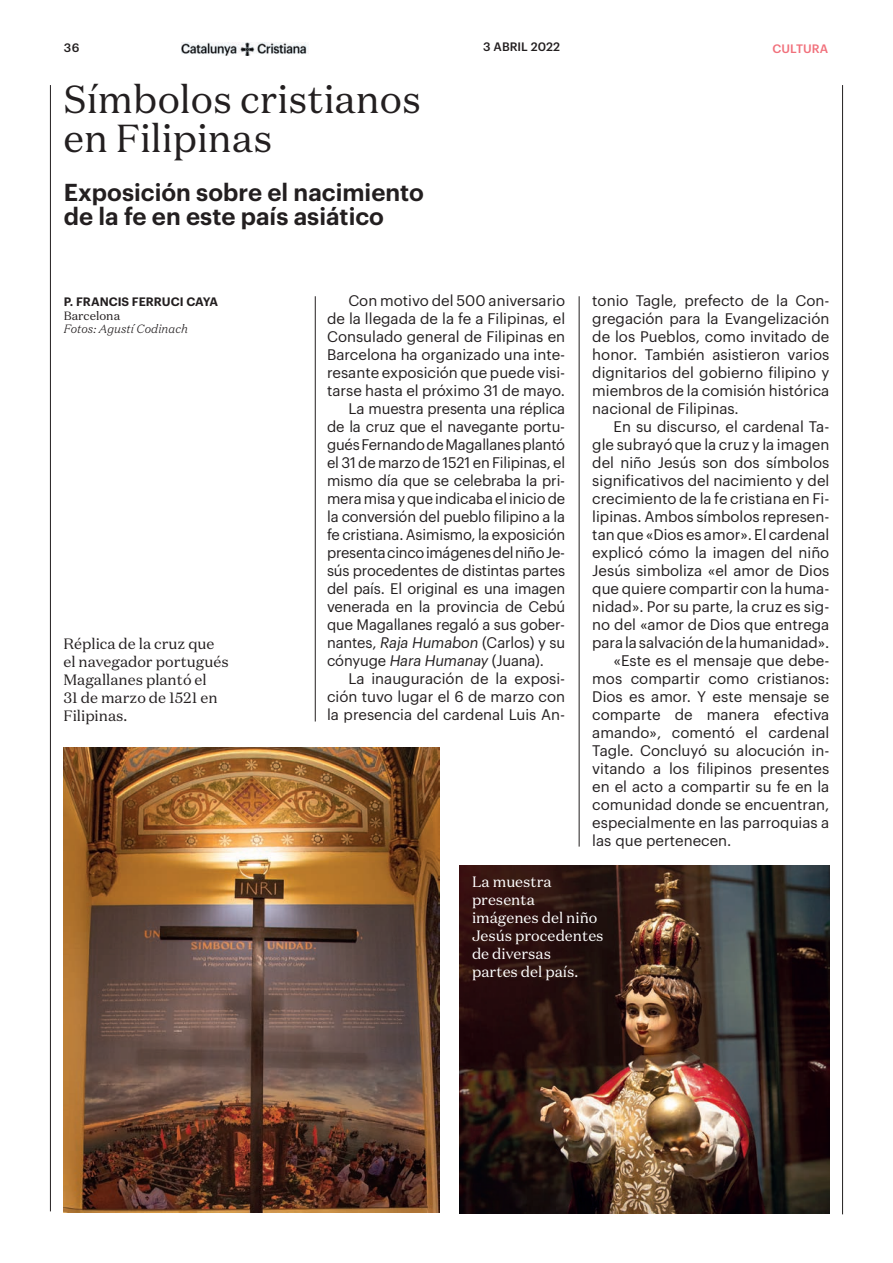
<style>
.page{position:relative;width:893px;height:1263px;background:#fff}
.page>*{position:absolute;margin:0;border:0;box-sizing:border-box;transform-origin:0 0}
.t1{font:39px/39px "Domaine Text";color:#231f20}
.t2{font:600 24px/24px "Graphik";color:#231f20}
.t3{font:15px/18px "Graphik";color:#231f20;text-align:justify}
.t4{font:15px/18px "Domaine Text";color:#231f20}
.t5{font:15px/18px "Domaine Text";color:#fff}
.t6{font:15px "Graphik";letter-spacing:-.02em;color:#231f20}
.t7{font:600 12px "Graphik";color:#231f20}
.t8{font:italic 300 12px "Domaine Text";color:#231f20}
.t9{font:500 12px "Graphik";color:#231f20}
.t10{font:12px "Domaine Text";color:#231f20}
.t11{font:500 12px "Graphik";letter-spacing:.005em;color:#f1707b}
.s1{font-style:italic}
</style>
<div class="page">
<img style="left:182px;top:42px;width:127px;height:13px">
<hr style="left:50px;top:85px;width:1px;height:1126px;background:#231f20">
<hr style="left:315px;top:296px;width:1px;height:425px;background:#231f20">
<hr style="left:579px;top:296px;width:1px;height:550px;background:#231f20">
<hr style="left:842px;top:85px;width:1px;height:1129px;background:#231f20">
<img style="left:64px;top:747px;width:375px;height:466px">
<img style="left:460px;top:865px;width:369px;height:348px">
<p class="t9" style="left:64px;top:39px;width:17px">36</p>
<p class="t9" style="left:483px;top:38px;width:78px">3 ABRIL 2022</p>
<p class="t11" style="left:773px;top:39px;width:57px">CULTURA</p>
<h1 class="t1" style="left:63px;top:80px;width:359px">Símbolos cristianos en Filipinas</h1>
<h2 class="t2" style="left:64px;top:178px;width:362px">Exposición sobre el nacimiento de la fe en este país asiático</h2>
<p class="t7" style="left:64px;top:293px;width:156px">P. FRANCIS FERRUCI CAYA</p>
<p class="t10" style="left:64px;top:308px;width:58px">Barcelona</p>
<p class="t8" style="left:64px;top:322px;width:126px">Fotos: Agustí Codinach</p>
<p class="t4" style="left:63px;top:634px;width:167px">Réplica de la cruz que el navegador portugués<br>Magallanes plantó el<br>31 de marzo de 1521 en<br>Filipinas.</p>
<p class="t3" style="left:348px;top:291px;width:218px">Con motivo del 500 aniversario</p>
<p class="t3" style="left:327px;top:309px;width:240px">de la llegada de la fe a Filipinas, el</p>
<p class="t3" style="left:327px;top:327px;width:240px">Consulado general de Filipinas en</p>
<p class="t3" style="left:327px;top:345px;width:240px">Barcelona ha organizado una inte-</p>
<p class="t3" style="left:327px;top:363px;width:240px">resante exposición que puede visi-</p>
<p class="t3" style="left:327px;top:381px;width:240px">tarse hasta el próximo 31 de mayo.</p>
<p class="t3" style="left:348px;top:399px;width:218px">La muestra presenta una réplica</p>
<p class="t3" style="left:327px;top:417px;width:240px">de la cruz que el navegante portu-</p>
<p class="t3" style="left:327px;top:435px;width:240px">gués Fernando de Magallanes plantó</p>
<p class="t3" style="left:327px;top:453px;width:240px">el 31 de marzo de 1521 en Filipinas, el</p>
<p class="t3" style="left:327px;top:471px;width:240px">mismo día que se celebraba la pri-</p>
<p class="t3" style="left:327px;top:489px;width:240px">mera misa y que indicaba el inicio de</p>
<p class="t3" style="left:327px;top:507px;width:240px">la conversión del pueblo filipino a la</p>
<p class="t3" style="left:327px;top:525px;width:240px">fe cristiana. Asimismo, la exposición</p>
<p class="t6" style="left:327px;top:542px;width:240px">presenta cinco imágenes del niño Je-</p>
<p class="t3" style="left:327px;top:561px;width:240px">sús procedentes de distintas partes</p>
<p class="t3" style="left:327px;top:579px;width:240px">del país. El original es una imagen</p>
<p class="t3" style="left:327px;top:597px;width:240px">venerada en la provincia de Cebú</p>
<p class="t3" style="left:327px;top:615px;width:240px">que Magallanes regaló a sus gober-</p>
<p class="t3" style="left:327px;top:633px;width:240px">nantes, <span class="s1">Raja Humabon</span> (Carlos) y su</p>
<p class="t3" style="left:327px;top:651px;width:218px">cónyuge <span class="s1">Hara Humanay</span> (Juana).</p>
<p class="t3" style="left:348px;top:669px;width:218px">La inauguración de la exposi-</p>
<p class="t3" style="left:327px;top:687px;width:240px">ción tuvo lugar el 6 de marzo con</p>
<p class="t3" style="left:327px;top:705px;width:240px">la presencia del cardenal Luis An-</p>
<p class="t3" style="left:592px;top:291px;width:239px">tonio Tagle, prefecto de la Con&shy;gregación para la Evangelización de los Pueblos, como invitado de honor. También asistieron varios dignitarios del gobierno filipino y miembros de la comisión histórica nacional de Filipinas.</p>
<p class="t3" style="left:614px;top:417px;width:217px">En su discurso, el cardenal Ta-</p>
<p class="t3" style="left:592px;top:435px;width:239px">gle subrayó que la cruz y la imagen</p>
<p class="t3" style="left:592px;top:453px;width:239px">del niño Jesús son dos símbolos</p>
<p class="t3" style="left:592px;top:471px;width:239px">significativos del nacimiento y del</p>
<p class="t3" style="left:592px;top:489px;width:239px">crecimiento de la fe cristiana en Fi-</p>
<p class="t3" style="left:592px;top:507px;width:239px">lipinas. Ambos símbolos represen-</p>
<p class="t3" style="left:592px;top:525px;width:239px">tan que «Dios es amor». El cardenal</p>
<p class="t3" style="left:592px;top:543px;width:239px">explicó cómo la imagen del niño</p>
<p class="t3" style="left:592px;top:561px;width:239px">Jesús simboliza «el amor de Dios</p>
<p class="t3" style="left:592px;top:579px;width:239px">que quiere compartir con la huma-</p>
<p class="t3" style="left:592px;top:597px;width:239px">nidad». Por su parte, la cruz es sig-</p>
<p class="t3" style="left:592px;top:615px;width:239px">no del «amor de Dios que entrega</p>
<p class="t3" style="left:592px;top:633px;width:239px">para la salvación de la humanidad».</p>
<p class="t3" style="left:614px;top:651px;width:217px">«Este es el mensaje que debe-</p>
<p class="t3" style="left:592px;top:669px;width:239px">mos compartir como cristianos:</p>
<p class="t3" style="left:592px;top:687px;width:239px">Dios es amor. Y este mensaje se</p>
<p class="t3" style="left:592px;top:705px;width:239px">comparte de manera efectiva</p>
<p class="t3" style="left:592px;top:723px;width:239px">amando», comentó el cardenal</p>
<p class="t3" style="left:592px;top:741px;width:239px">Tagle. Concluyó su alocución in-</p>
<p class="t3" style="left:592px;top:759px;width:239px">vitando a los filipinos presentes</p>
<p class="t3" style="left:592px;top:777px;width:239px">en el acto a compartir su fe en la</p>
<p class="t3" style="left:592px;top:795px;width:239px">comunidad donde se encuentran,</p>
<p class="t3" style="left:592px;top:813px;width:239px">especialmente en las parroquias a</p>
<p class="t3" style="left:592px;top:831px;width:141px">las que pertenecen.</p>
<p class="t5" style="left:472px;top:873px;width:133px">La muestra presenta imágenes del niño<br>Jesús procedentes de diversas<br>partes del país.</p>
</div>
